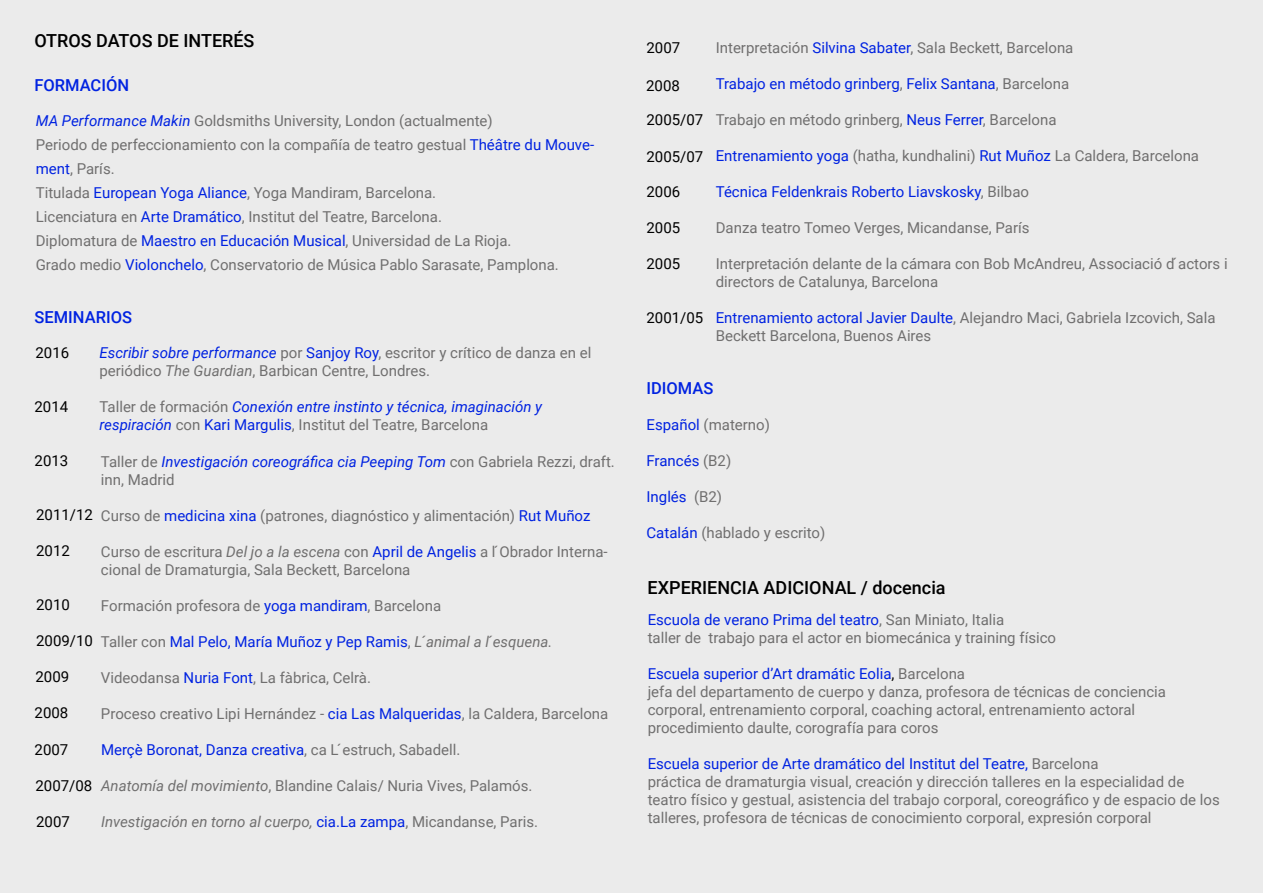
<style>
.page{position:relative;width:1263px;height:893px;background:#ebebeb}
.page>*{position:absolute;margin:0;border:0;box-sizing:border-box;transform-origin:0 0}
.t1{font:500 18px "Roboto";color:#000}
.t2{font:500 16.5px "Roboto";color:#0022e1}
.t3{font:15px/18px "Roboto";color:#706f6f}
.t4{font:15px "Roboto";color:#0022e1}
.t5{font:italic 15px/18px "Roboto";color:#0022e1}
.t6{font:15px "Roboto";color:#000}
.t7{font:italic 15px "Roboto";color:#706f6f}
.t8{font:15px "Roboto";color:#0021e0}
.s1{font-style:italic;color:#0022e1}
.s2{color:#0022e1}
.s3{font-style:italic}
.s4{font-style:normal;color:#706f6f}
.s5{font-style:normal}
.s6{color:#706f6f}
.s7{font-style:italic;color:#706f6f}
.s8{font-style:normal;color:#0022e1}
.s9{color:#000}
</style>
<div class="page">
<p class="t1" style="left:34px;top:27px;width:221px">OTROS DATOS DE INTERÉS</p>
<p class="t2" style="left:34px;top:73px;width:96px">FORMACIÓN</p>
<p class="t3" style="left:36px;top:108px;width:560px;line-height:24px"><span class="s1">MA Performance Makin</span> Goldsmiths University, London (actualmente)<br>Periodo de perfeccionamiento con la compañía de teatro gestual <span class="s2">Théâtre du Mouve&shy;ment</span>, París.<br>Titulada <span class="s2">European Yoga Aliance</span>, Yoga Mandiram, Barcelona.<br>Licenciatura en <span class="s2">Arte Dramático</span>, Institut del Teatre, Barcelona.<br>Diplomatura de <span class="s2">Maestro en Educación Musical</span>, Universidad de La Rioja.<br>Grado medio <span class="s2">Violonchelo</span>, Conservatorio de Música Pablo Sarasate, Pamplona.</p>
<p class="t2" style="left:34px;top:306px;width:99px">SEMINARIOS</p>
<p class="t3" style="left:99px;top:343px;width:493px"><span class="s1">Escribir sobre performance</span> por <span class="s2">Sanjoy Roy</span>, escritor y crítico de danza en el periódico <span class="s3">The Guardian</span>, Barbican Centre, Londres.</p>
<p class="t5" style="left:99px;top:397px;width:444px"><span class="s4">Taller de formación</span> Conexión entre instinto y técnica, imaginación y respiración <span class="s4">con</span> <span class="s5">Kari Margulis</span><span class="s4">, Institut del Teatre, Barcelona</span></p>
<p class="t3" style="left:101px;top:452px;width:515px">Taller de <span class="s1">Investigación coreográfica cia Peeping Tom</span> con Gabriela Rezzi, draft. inn, Madrid</p>
<p class="t3" style="left:101px;top:506px;width:491px">Curso de <span class="s2">medicina xina</span> (patrones, diagnóstico y alimentación) <span class="s2">Rut Muñoz</span></p>
<p class="t3" style="left:101px;top:542px;width:508px">Curso de escritura <span class="s3">Del jo a la escena</span> con <span class="s2">April de Angelis</span> a l ́Obrador Interna&shy;cional de Dramaturgia, Sala Beckett, Barcelona</p>
<p class="t3" style="left:101px;top:596px;width:342px">Formación profesora de <span class="s2">yoga mandiram</span>, Barcelona</p>
<p class="t4" style="left:101px;top:631px;width:453px"><span class="s6">Taller con</span> Mal Pelo, María Muñoz y Pep Ramis<span class="s6">,</span> <span class="s7">L ́animal a l ́esquena.</span></p>
<p class="t3" style="left:101px;top:668px;width:272px">Videodansa <span class="s2">Nuria Font</span>, La fàbrica, Celrà.</p>
<p class="t3" style="left:101px;top:704px;width:509px">Proceso creativo Lipi Hernández - <span class="s2">cia Las Malqueridas</span>, la Caldera, Barcelona</p>
<p class="t4" style="left:101px;top:739px;width:361px">Merçè Boronat, Danza creativa<span class="s6">, ca L ́estruch, Sabadell.</span></p>
<p class="t3" style="left:101px;top:776px;width:433px"><span class="s3">Anatomía del movimiento</span>, Blandine Calais/ Nuria Vives, Palamós.</p>
<p class="t7" style="left:101px;top:811px;width:439px">Investigación en torno al cuerpo, <span class="s8">cia.La zampa</span><span class="s5">, Micandanse, Paris.</span></p>
<p class="t6" style="left:36px;top:342px;width:35px">2016</p>
<p class="t6" style="left:35px;top:396px;width:35px">2014</p>
<p class="t6" style="left:35px;top:450px;width:35px">2013</p>
<p class="t6" style="left:36px;top:504px;width:58px">2011/12</p>
<p class="t6" style="left:36px;top:540px;width:35px">2012</p>
<p class="t6" style="left:36px;top:594px;width:35px">2010</p>
<p class="t6" style="left:36px;top:630px;width:58px">2009/10</p>
<p class="t6" style="left:36px;top:666px;width:35px">2009</p>
<p class="t6" style="left:35px;top:702px;width:35px">2008</p>
<p class="t6" style="left:35px;top:739px;width:35px">2007</p>
<p class="t6" style="left:36px;top:775px;width:58px">2007/08</p>
<p class="t6" style="left:36px;top:811px;width:35px">2007</p>
<p class="t6" style="left:646px;top:37px;width:35px">2007</p>
<p class="t6" style="left:646px;top:75px;width:35px">2008</p>
<p class="t6" style="left:646px;top:109px;width:58px">2005/07</p>
<p class="t6" style="left:646px;top:146px;width:58px">2005/07</p>
<p class="t6" style="left:646px;top:181px;width:35px">2006</p>
<p class="t6" style="left:646px;top:217px;width:35px">2005</p>
<p class="t6" style="left:646px;top:253px;width:35px">2005</p>
<p class="t6" style="left:646px;top:307px;width:58px">2001/05</p>
<p class="t3" style="left:716px;top:38px;width:359px">Interpretación <span class="s2">Silvina Sabater</span>, Sala Beckett, Barcelona</p>
<p class="t4" style="left:716px;top:73px;width:355px">Trabajo en método grinberg<span class="s6">,</span> Felix Santana<span class="s6">, Barcelona</span></p>
<p class="t3" style="left:716px;top:110px;width:342px">Trabajo en método grinberg, <span class="s2">Neus Ferrer</span>, Barcelona</p>
<p class="t3" style="left:716px;top:146px;width:485px"><span class="s2">Entrenamiento yoga</span> (hatha, kundhalini) <span class="s2">Rut Muñoz</span> La Caldera, Barcelona</p>
<p class="t4" style="left:716px;top:181px;width:315px">Técnica Feldenkrais Roberto Liavskosky<span class="s6">, Bilbao</span></p>
<p class="t3" style="left:716px;top:218px;width:315px">Danza teatro Tomeo Verges, Micandanse, París</p>
<p class="t3" style="left:716px;top:254px;width:513px">Interpretación delante de la cámara con Bob McAndreu, Associació d ́actors i directors de Catalunya, Barcelona</p>
<p class="t3" style="left:716px;top:308px;width:501px"><span class="s2">Entrenamiento actoral Javier Daulte</span>, Alejandro Maci, Gabriela Izcovich, Sala<br>Beckett Barcelona, Buenos Aires</p>
<p class="t2" style="left:646px;top:377px;width:69px">IDIOMAS</p>
<p class="t3" style="left:646px;top:415px;width:125px"><span class="s2">Español</span> (materno)</p>
<p class="t8" style="left:646px;top:451px;width:86px">Francés <span class="s6">(B2)</span></p>
<p class="t8" style="left:646px;top:487px;width:77px">Inglés <span class="s6">(B2)</span></p>
<p class="t3" style="left:646px;top:523px;width:180px"><span class="s2">Catalán</span> (hablado y escrito)</p>
<p class="t1" style="left:648px;top:575px;width:300px">EXPERIENCIA ADICIONAL / docencia</p>
<p class="t3" style="left:648px;top:610px;width:410px"><span class="s2">Escuola de verano Prima del teatro</span>, San Miniato, Italia<br>taller de trabajo para el actor en biomecánica y training físico</p>
<p class="t3" style="left:648px;top:664px;width:520px"><span class="s2">Escuela superior d’Art dramátic Eolia</span><span class="s9">,</span> Barcelona<br>jefa del departamento de cuerpo y danza, profesora de técnicas de conciencia corporal, entrenamiento corporal, coaching actoral, entrenamiento actoral procedimiento daulte, corografía para coros</p>
<p class="t3" style="left:648px;top:754px;width:574px"><span class="s2">Escuela superior de Arte dramático del Institut del Teatre,</span> Barcelona<br>práctica de dramaturgia visual, creación y dirección talleres en la especialidad de teatro físico y gestual, asistencia del trabajo corporal, coreográfico y de espacio de los talleres, profesora de técnicas de conocimiento corporal, expresión corporal</p>
</div>
